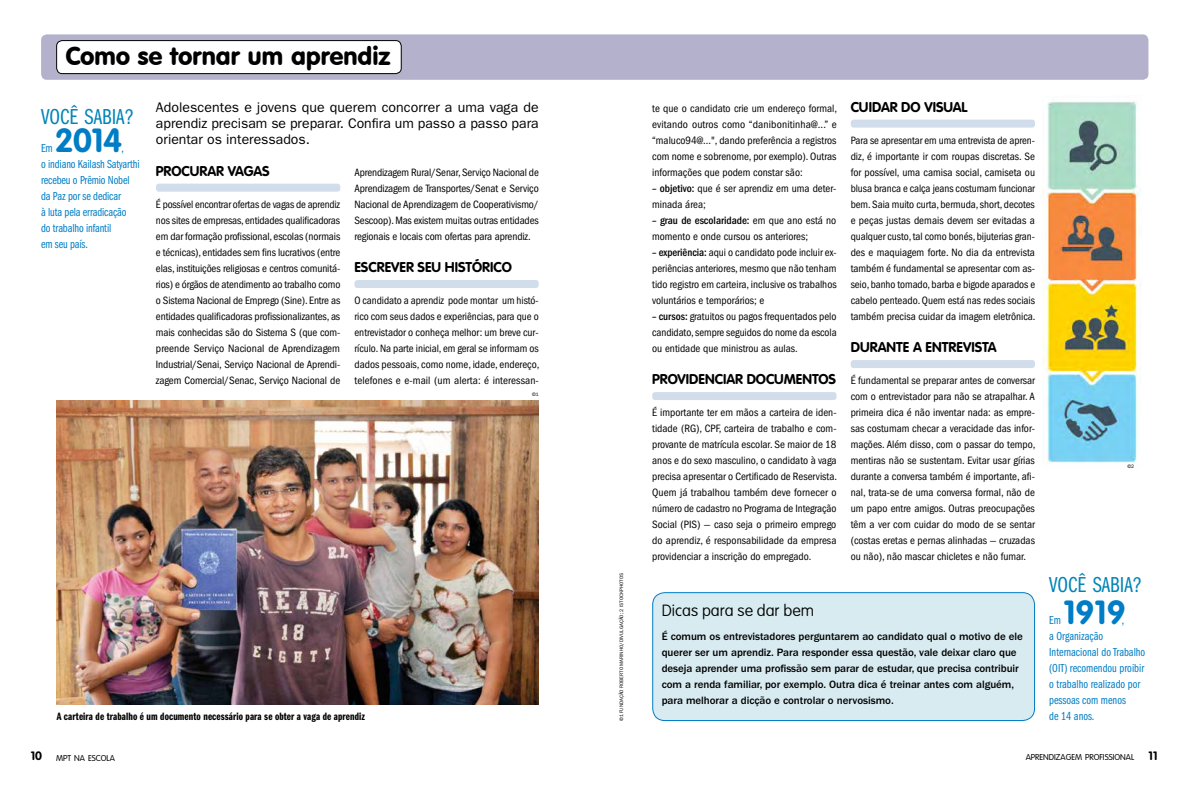
<style>
.page{position:relative;width:1191px;height:794px;background:#fff}
.page>*{position:absolute;margin:0;border:0;box-sizing:border-box;transform-origin:0 0}
.t1{font:700 33px "VAG Rounded Std";letter-spacing:-.01em;color:#007dc5}
.t2{font:25px "VAG Rounded BT";letter-spacing:-.015em;color:#000}
.t3{font:22.4px "Franklin Gothic Book Cmpr";color:#0084b6}
.t4{font:100 16px "VAG Rounded Std";color:#000}
.t5{font:14px/16px "ITC Franklin Gothic Std";color:#000;text-align:justify}
.t6{font:700 14px "VAG Rounded Std";letter-spacing:-.005em;color:#000}
.t7{font:12px/16px "ITC Franklin Gothic Std Bk Cp";letter-spacing:-.01em;color:#007dc5}
.t8{font:condensed 11px/16px "ITC Franklin Gothic Std";color:#000;text-align:justify}
.t9{font:500 11px/16px "ITC Franklin Gothic Std";letter-spacing:-.005em;color:#000}
.t10{font:11px "ITC Franklin Gothic Std Dm Cp";letter-spacing:.01em;color:#000}
.t11{font:300 8.4px "VAG Rounded Std";color:#000}
.t12{font:5px "ITC Franklin Gothic Std";letter-spacing:-.01em;color:#000}
.s1{font-size:22px}
.s2{font-weight:500}
.s3{font-weight:700;font-size:12px}
</style>
<div class="page">
<img style="left:57px;top:400px;width:482px;height:304px">
<img style="left:1042px;top:101px;width:100px;height:363px">
<div style="left:41px;top:34px;width:1107px;height:46px;background:#b3b1cb;border-radius:6px"></div>
<div style="left:57px;top:41px;width:344px;height:33px;background:#fff;border-radius:6px"></div>
<div style="left:56px;top:40px;width:346px;height:34px;border:1px solid #000;border-radius:6px"></div>
<div style="left:156px;top:184px;width:184px;height:8px;background:#d2ddeb;border-radius:3px"></div>
<div style="left:354px;top:280px;width:185px;height:8px;background:#d2ddeb;border-radius:3px"></div>
<div style="left:652px;top:392px;width:184px;height:8px;background:#d2ddeb;border-radius:3px"></div>
<div style="left:850px;top:120px;width:185px;height:8px;background:#d2ddeb;border-radius:3px"></div>
<div style="left:850px;top:360px;width:185px;height:8px;background:#d2ddeb;border-radius:3px"></div>
<div style="left:652px;top:592px;width:382px;height:128px;background:#d8ebf1;border-radius:12px"></div>
<div style="left:652px;top:592px;width:383px;height:129px;border:1px solid #007dc5;border-radius:12px"></div>
<h2 class="t2" style="left:65px;top:41px;width:326px">Como se tornar um aprendiz</h2>
<h3 class="t3" style="left:41px;top:104px;width:94px">VOCÊ SABIA<span class="s1">?</span></h3>
<h1 class="t1" style="left:55px;top:121px;width:69px">2014</h1>
<p class="t7" style="left:41px;top:140px;width:100px;text-indent:80px">,<br>o indiano Kailash Satyarthi recebeu o Prêmio Nobel da Paz por se dedicar<br>à luta pela erradicação<br>do trabalho infantil<br>em seu país.</p>
<p class="t7" style="left:41px;top:140px;width:13px">Em</p>
<p class="t5" style="left:156px;top:99px;width:384px">Adolescentes e jovens que querem concorrer a uma vaga de aprendiz precisam se preparar. Confira um passo a passo para orientar os interessados.</p>
<p class="t8" style="left:652px;top:100px;width:186px">te que o candidato crie um endereço formal, evitando outros como “danibonitinha@...” e “maluco94@...", dando preferência a registros com nome e sobrenome, por exemplo). Outras informações que podem constar são:</p>
<p class="t8" style="left:652px;top:180px;width:186px"><span class="s2">– objetivo:</span> que é ser aprendiz em uma deter&shy;minada área;</p>
<p class="t8" style="left:652px;top:212px;width:186px"><span class="s2">– grau de escolaridade:</span> em que ano está no momento e onde cursou os anteriores;</p>
<p class="t8" style="left:652px;top:244px;width:186px"><span class="s2">– experiência:</span> aqui o candidato pode incluir ex&shy;periências anteriores, mesmo que não tenham tido registro em carteira, inclusive os trabalhos voluntários e temporários; e</p>
<p class="t8" style="left:652px;top:308px;width:186px"><span class="s2">– cursos:</span> gratuitos ou pagos frequentados pelo candidato, sempre seguidos do nome da escola ou entidade que ministrou as aulas.</p>
<p class="t6" style="left:652px;top:371px;width:185px">PROVIDENCIAR DOCUMENTOS</p>
<p class="t8" style="left:652px;top:404px;width:186px">É importante ter em mãos a carteira de iden&shy;tidade (RG), CPF, carteira de trabalho e com&shy;provante de matrícula escolar. Se maior de 18 anos e do sexo masculino, o candidato à vaga precisa apresentar o Certificado de Reservista.<br>Quem já trabalhou também deve fornecer o número de cadastro no Programa de Integração Social (PIS) — caso seja o primeiro emprego do aprendiz, é responsabilidade da empresa providenciar a inscrição do empregado.</p>
<p class="t6" style="left:156px;top:163px;width:115px">PROCURAR VAGAS</p>
<p class="t8" style="left:156px;top:196px;width:186px">É possível encontrar ofertas de vagas de aprendiz nos sites de empresas, entidades qualificadoras em dar formação profissional, escolas (normais e técnicas), entidades sem fins lucrativos (entre elas, instituições religiosas e centros comunitá&shy;rios) e órgãos de atendimento ao trabalho como o Sistema Nacional de Emprego (Sine). Entre as entidades qualificadoras profissionalizantes, as mais conhecidas são do Sistema S (que com&shy;preende Serviço Nacional de Aprendizagem Industrial/Senai, Serviço Nacional de Aprendi&shy;zagem Comercial/Senac, Serviço Nacional de</p>
<p class="t8" style="left:354px;top:164px;width:186px">Aprendizagem Rural/Senar, Serviço Nacional de Aprendizagem de Transportes/Senat e Serviço Nacional de Aprendizagem de Cooperativismo/ Sescoop). Mas existem muitas outras entidades regionais e locais com ofertas para aprendiz.</p>
<p class="t6" style="left:354px;top:259px;width:159px">ESCREVER SEU HISTÓRICO</p>
<p class="t8" style="left:354px;top:292px;width:186px">O candidato a aprendiz pode montar um histó&shy;rico com seus dados e experiências, para que o entrevistador o conheça melhor: um breve cur&shy;rículo. Na parte inicial, em geral se informam os dados pessoais, como nome, idade, endereço, telefones e e-mail (um alerta: é interessan-</p>
<p class="t12" style="left:532px;top:391px;width:8px">©1</p>
<p class="t6" style="left:850px;top:99px;width:118px">CUIDAR DO VISUAL</p>
<p class="t8" style="left:850px;top:132px;width:186px">Para se apresentar em uma entrevista de apren&shy;diz, é importante ir com roupas discretas. Se for possível, uma camisa social, camiseta ou blusa branca e calça jeans costumam funcionar bem. Saia muito curta, bermuda, short, decotes e peças justas demais devem ser evitadas a qualquer custo, tal como bonés, bijuterias gran&shy;des e maquiagem forte. No dia da entrevista também é fundamental se apresentar com as&shy;seio, banho tomado, barba e bigode aparados e cabelo penteado. Quem está nas redes sociais também precisa cuidar da imagem eletrônica.</p>
<p class="t6" style="left:850px;top:339px;width:148px">DURANTE A ENTREVISTA</p>
<p class="t8" style="left:850px;top:372px;width:186px">É fundamental se preparar antes de conversar com o entrevistador para não se atrapalhar. A primeira dica é não inventar nada: as empre&shy;sas costumam checar a veracidade das infor&shy;mações. Além disso, com o passar do tempo, mentiras não se sustentam. Evitar usar gírias durante a conversa também é importante, afi&shy;nal, trata-se de uma conversa formal, não de um papo entre amigos. Outras preocupações têm a ver com cuidar do modo de se sentar (costas eretas e pernas alinhadas — cruzadas ou não), não mascar chicletes e não fumar.</p>
<p class="t10" style="left:57px;top:710px;width:310px">A carteira de trabalho é um documento necessário para se obter a vaga de aprendiz</p>
<p class="t12" style="left:618px;top:721px;width:149px;rotate:-90deg">©1 fundação roberto marinho/divulgação; 2 Istockphotos</p>
<h3 class="t4" style="left:661px;top:601px;width:154px">Dicas para se dar bem</h3>
<p class="t9" style="left:661px;top:628px;width:363px">É comum os entrevistadores perguntarem ao candidato qual o motivo de ele querer ser um aprendiz. Para responder essa questão, vale deixar claro que deseja aprender uma profissão sem parar de estudar, que precisa contribuir com a renda familiar, por exemplo. Outra dica é treinar antes com alguém, para melhorar a dicção e controlar o nervosismo.</p>
<p class="t12" style="left:1127px;top:463px;width:8px">©2</p>
<h3 class="t3" style="left:1049px;top:572px;width:94px">VOCÊ SABIA<span class="s1">?</span></h3>
<h1 class="t1" style="left:1063px;top:593px;width:64px">1919</h1>
<p class="t7" style="left:1121px;top:612px;width:4px">,</p>
<p class="t7" style="left:1049px;top:628px;width:98px">a Organização<br>Internacional do Trabalho (OIT) recomendou proibir o trabalho realizado por pessoas com menos<br>de 14 anos.</p>
<p class="t7" style="left:1049px;top:612px;width:13px">Em</p>
<p class="t11" style="left:31px;top:752px;width:86px"><span class="s3">10</span> MPT NA ESCOLA</p>
<p class="t11" style="left:1025px;top:752px;width:133px">APRENDIZAGEM PROFISSIONAL <span class="s3">11</span></p>
</div>
